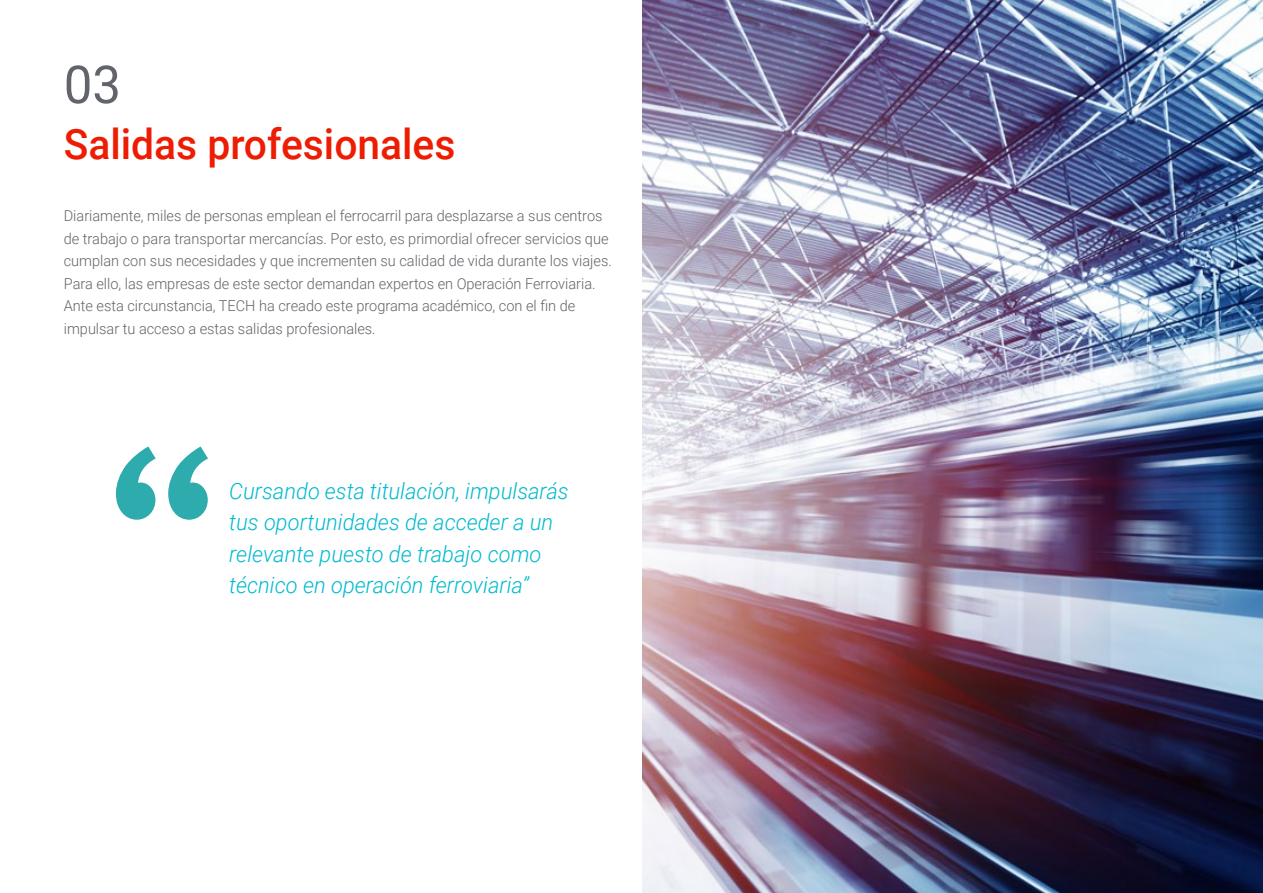
<style>
.page{position:relative;width:1263px;height:893px;background:#fff}
.page>*{position:absolute;margin:0;border:0;box-sizing:border-box;transform-origin:0 0}
.t1{font:52.5px "Roboto";color:#61646a}
.t2{font:500 42px "Roboto";color:#ee1c02}
.t3{font:italic 300 22.5px/31.5px "Roboto";color:#00bacf}
.t4{font:300 15px/22.5px "Roboto";color:#61646a}
</style>
<div class="page">
<img style="left:642px;top:0;width:621px;height:893px">
<svg style="left:116px;top:446px;width:92px;height:74px"></svg>
<h1 class="t1" style="left:64px;top:48px;width:59px">03</h1>
<h2 class="t2" style="left:64px;top:115px;width:393px">Salidas profesionales</h2>
<p class="t4" style="left:64px;top:204px;width:550px">Diariamente, miles de personas emplean el ferrocarril para desplazarse a sus centros de trabajo o para transportar mercancías. Por esto, es primordial ofrecer servicios que cumplan con sus necesidades y que incrementen su calidad de vida durante los viajes.<br>Para ello, las empresas de este sector demandan expertos en Operación Ferroviaria.<br>Ante esta circunstancia, TECH ha creado este programa académico, con el fin de impulsar tu acceso a estas salidas profesionales.</p>
<h3 class="t3" style="left:229px;top:474px;width:341px">Cursando esta titulación, impulsarás tus oportunidades de acceder a un relevante puesto de trabajo como técnico en operación ferroviaria”</h3>
</div>
